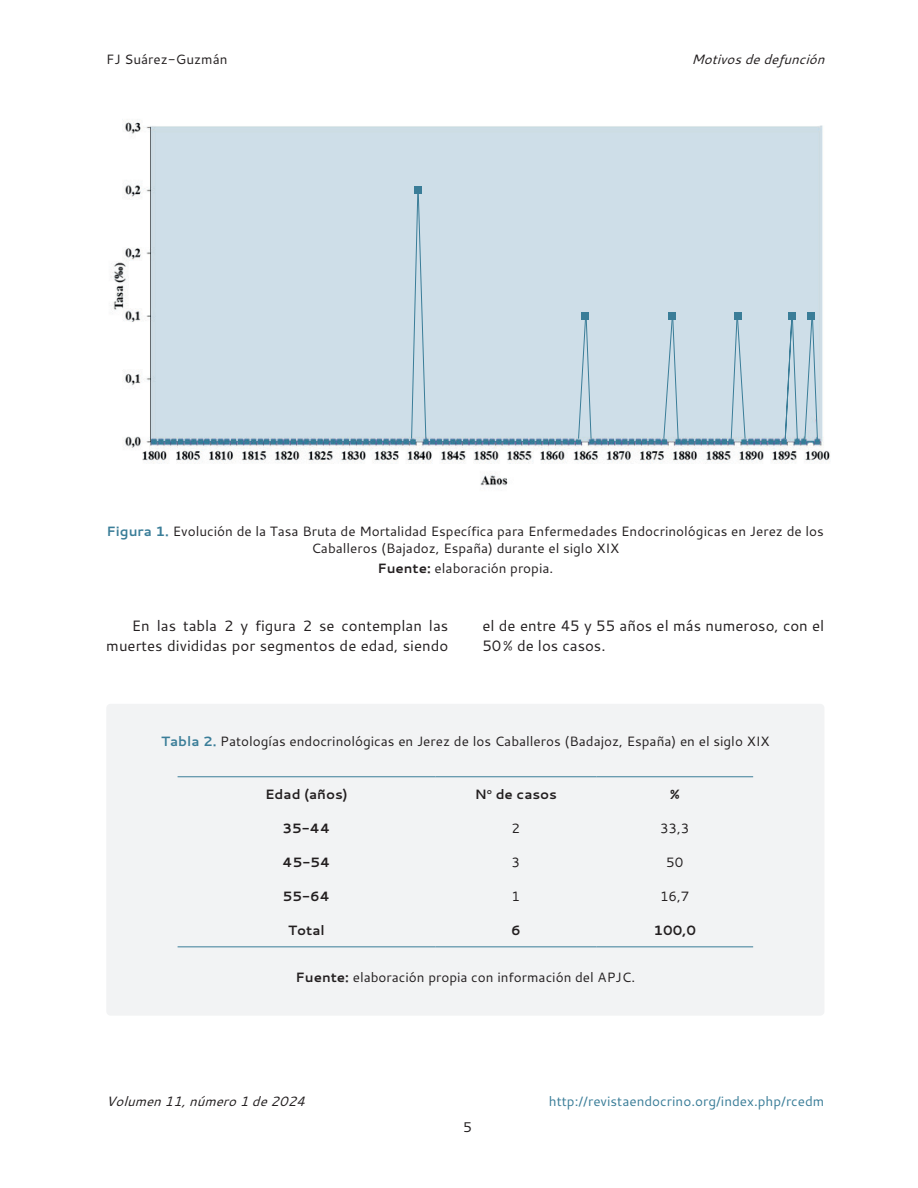
<style>
.page{position:relative;width:918px;height:1188px;background:#fff}
.page>*{position:absolute;margin:0;border:0;box-sizing:border-box;transform-origin:0 0}
.t1{font:15px/19.5px "Cantarell";color:#231f20;text-align:right}
.t2{font:14.1px "Cantarell";color:#231f20}
.t3{font:13.5px/16.2px "Cantarell";color:#231f20;text-align:center}
.t4{font:700 13.5px "Cantarell";color:#231f20}
.t5{font:13.5px "Cantarell";color:#3a7d98}
.t6{font:italic 13.5px "Cantarell";color:#231f20}
.s1{font-weight:700;color:#3a7d98}
.s2{font-weight:700}
</style>
<div class="page">
<img style="left:111px;top:119px;width:719px;height:367px">
<svg style="left:411px;top:191px;width:16px;height:248px;background:#bbd1dd"></svg>
<svg style="left:578px;top:314px;width:14px;height:125px;background:#b8cfdc"></svg>
<svg style="left:663px;top:316px;width:16px;height:123px;background:#bad1dd"></svg>
<svg style="left:730px;top:316px;width:16px;height:123px;background:#bad1dd"></svg>
<svg style="left:784px;top:314px;width:14px;height:126px;background:#b3ccd9"></svg>
<svg style="left:804px;top:314px;width:14px;height:126px;background:#b7cfdb"></svg>
<div style="left:415px;top:186px;width:7px;height:7px;background:#3a7d98"></div>
<div style="left:581px;top:312px;width:8px;height:7px;background:#3a7d98"></div>
<div style="left:668px;top:312px;width:7px;height:7px;background:#3a7d98"></div>
<div style="left:735px;top:312px;width:7px;height:7px;background:#3a7d98"></div>
<div style="left:788px;top:312px;width:8px;height:7px;background:#3a7d98"></div>
<div style="left:808px;top:312px;width:7px;height:7px;background:#3a7d98"></div>
<div style="left:106px;top:704px;width:718px;height:312px;background:#f2f3f4;border-radius:4px"></div>
<hr style="left:178px;top:776px;width:257px;height:1px;background:#3a7d98">
<hr style="left:435px;top:776px;width:161px;height:1px;background:#3a7d98">
<hr style="left:596px;top:776px;width:157px;height:1px;background:#3a7d98">
<hr style="left:178px;top:946px;width:257px;height:1px;background:#3a7d98">
<hr style="left:435px;top:946px;width:161px;height:1px;background:#3a7d98">
<hr style="left:596px;top:946px;width:157px;height:1px;background:#3a7d98">
<p class="t3" style="left:106px;top:51px;width:123px">FJ Suárez-Guzmán</p>
<p class="t6" style="left:691px;top:50px;width:135px">Motivos de defunción</p>
<p class="t3" style="left:107px;top:523px;width:719px"><span class="s1">Figura 1.</span> Evolución de la Tasa Bruta de Mortalidad Específica para Enfermedades Endocrinológicas en Jerez de los<br>Caballeros (Bajadoz, España) durante el siglo XIX</p>
<p class="t3" style="left:377px;top:560px;width:177px"><span class="s2">Fuente:</span> elaboración propia.</p>
<p class="t1" style="left:106px;top:616px;width:344px">En las tabla 2 y figura 2 se contemplan las muertes divididas por segmentos de edad, siendo</p>
<p class="t1" style="left:482px;top:616px;width:344px;text-align:left">el de entre 45 y 55 años el más numeroso, con el<br>50% de los casos.</p>
<p class="t3" style="left:161px;top:732px;width:610px"><span class="s1">Tabla 2.</span> Patologías endocrinológicas en Jerez de los Caballeros (Badajoz, España) en el siglo XIX</p>
<p class="t4" style="left:265px;top:785px;width:84px">Edad (años)</p>
<p class="t4" style="left:475px;top:785px;width:84px">N<sup>o</sup> de casos</p>
<p class="t4" style="left:670px;top:785px;width:11px">%</p>
<p class="t4" style="left:283px;top:819px;width:49px">35-44</p>
<p class="t3" style="left:512px;top:819px;width:10px">2</p>
<p class="t3" style="left:660px;top:819px;width:31px">33,3</p>
<p class="t4" style="left:283px;top:853px;width:49px">45-54</p>
<p class="t3" style="left:512px;top:853px;width:10px">3</p>
<p class="t3" style="left:666px;top:853px;width:19px">50</p>
<p class="t4" style="left:283px;top:887px;width:49px">55-64</p>
<p class="t3" style="left:512px;top:888px;width:10px">1</p>
<p class="t3" style="left:660px;top:888px;width:31px">16,7</p>
<p class="t4" style="left:288px;top:920px;width:38px">Total</p>
<p class="t4" style="left:511px;top:920px;width:11px">6</p>
<p class="t4" style="left:654px;top:920px;width:44px">100,0</p>
<p class="t3" style="left:296px;top:969px;width:341px"><span class="s2">Fuente:</span> elaboración propia con información del APJC.</p>
<p class="t6" style="left:106px;top:1092px;width:200px">Volumen 11, número 1 de 2024</p>
<p class="t5" style="left:549px;top:1092px;width:277px">http://revistaendocrino.org/index.php/rcedm</p>
<p class="t2" style="left:463px;top:1117px;width:10px">5</p>
</div>
